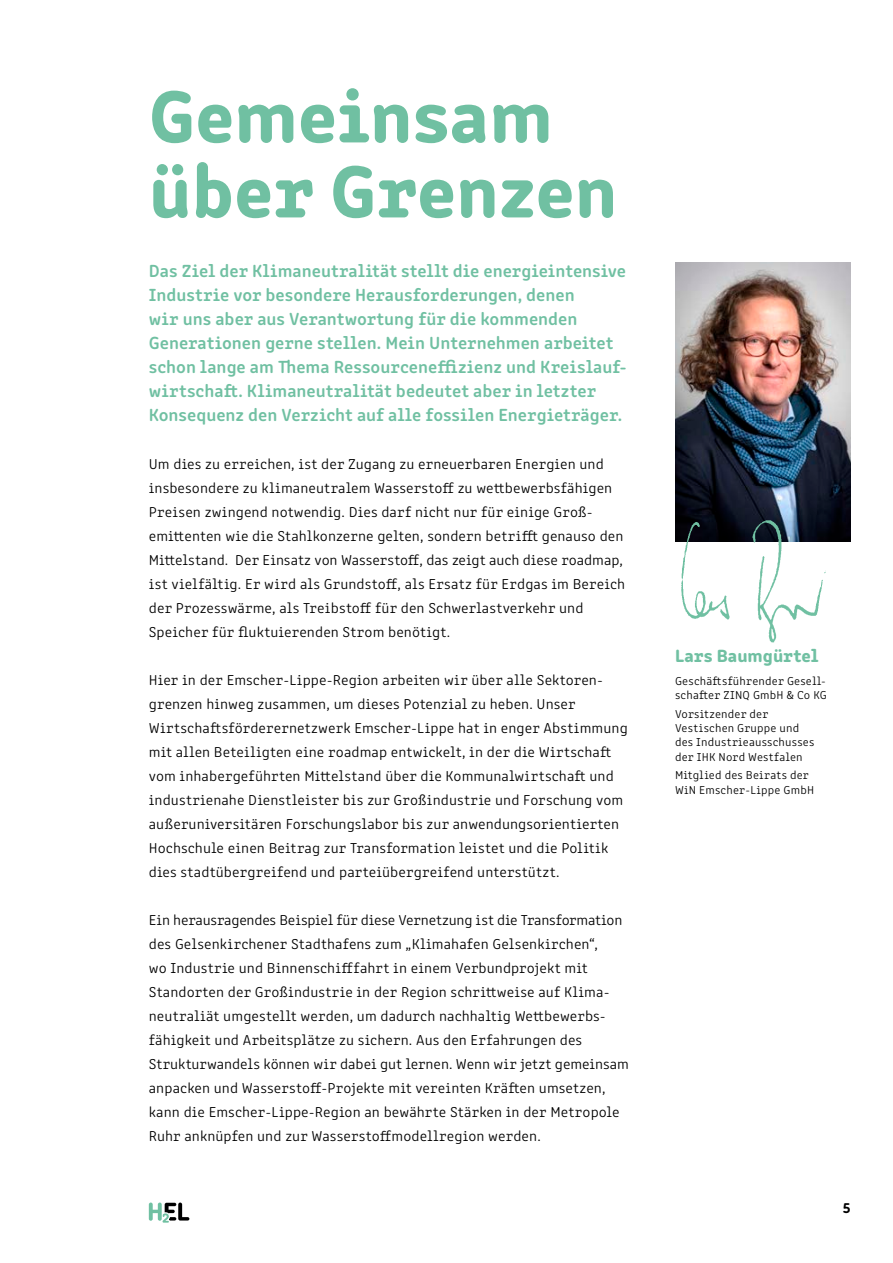
<style>
.page{position:relative;width:893px;height:1263px;background:#fff}
.page>*{position:absolute;margin:0;border:0;box-sizing:border-box;transform-origin:0 0}
.t1{font:75px/75px "Clone Rounded Latn Eb";color:#70c0a2}
.t2{font:600 18px/24px "Clone Rounded Latn";color:#70c0a2}
.t3{font:18px "Clone Rounded Latn Eb";letter-spacing:.005em;color:#70c0a2}
.t4{font:300 15px/24px "Clone Rounded Latn";letter-spacing:.005em;color:#000}
.t5{font:700 15px "Clone Rounded Latn";color:#000}
.t6{font:300 12px/14.4px "Clone Rounded Latn";letter-spacing:.02em;color:#000}
</style>
<div class="page">
<svg style="left:149px;top:1202px;width:40px;height:21px"></svg>
<img style="left:675px;top:263px;width:175px;height:278px">
<img style="left:675px;top:517px;width:152px;height:126px">
<h1 class="t1" style="left:149px;top:72px;width:470px">Gemeinsam über Grenzen</h1>
<p class="t2" style="left:149px;top:257px;width:479px">Das Ziel der Klimaneutralität stellt die energieintensive Industrie vor besondere Herausforderungen, denen<br>wir uns aber aus Verantwortung für die kommenden Generationen gerne stellen. Mein Unternehmen arbeitet schon lange am Thema Ressourceneffizienz und Kreislauf&shy;wirtschaft. Klimaneutralität bedeutet aber in letzter Konsequenz den Verzicht auf alle fossilen Energieträger.</p>
<p class="t4" style="left:149px;top:451px;width:478px">Um dies zu erreichen, ist der Zugang zu erneuerbaren Energien und insbesondere zu klimaneutralem Wasserstoff zu wettbewerbsfähigen Preisen zwingend notwendig. Dies darf nicht nur für einige Groß&shy;emittenten wie die Stahlkonzerne gelten, sondern betrifft genauso den Mittelstand. Der Einsatz von Wasserstoff, das zeigt auch diese roadmap, ist vielfältig. Er wird als Grundstoff, als Ersatz für Erdgas im Bereich der Prozesswärme, als Treibstoff für den Schwerlastverkehr und Speicher für fluktuierenden Strom benötigt.</p>
<p class="t4" style="left:149px;top:667px;width:480px">Hier in der Emscher-Lippe-Region arbeiten wir über alle Sektoren&shy;grenzen hinweg zusammen, um dieses Potenzial zu heben. Unser Wirtschaftsförderernetzwerk Emscher-Lippe hat in enger Abstimmung mit allen Beteiligten eine roadmap entwickelt, in der die Wirtschaft vom inhabergeführten Mittelstand über die Kommunalwirtschaft und industrienahe Dienstleister bis zur Großindustrie und Forschung vom außeruniversitären Forschungslabor bis zur anwendungsorientierten Hochschule einen Beitrag zur Transformation leistet und die Politik dies stadtübergreifend und parteiübergreifend unterstützt.</p>
<p class="t4" style="left:149px;top:907px;width:482px">Ein herausragendes Beispiel für diese Vernetzung ist die Transformation des Gelsenkirchener Stadthafens zum „Klimahafen Gelsenkirchen“,<br>wo Industrie und Binnenschifffahrt in einem Verbundprojekt mit Standorten der Großindustrie in der Region schrittweise auf Klima&shy;neutraliät umgestellt werden, um dadurch nachhaltig Wettbewerbs&shy;fähigkeit und Arbeitsplätze zu sichern. Aus den Erfahrungen des Strukturwandels können wir dabei gut lernen. Wenn wir jetzt gemeinsam anpacken und Wasserstoff-Projekte mit vereinten Kräften umsetzen, kann die Emscher-Lippe-Region an bewährte Stärken in der Metropole Ruhr anknüpfen und zur Wasserstoffmodellregion werden.</p>
<p class="t3" style="left:675px;top:641px;width:145px">Lars Baumgürtel</p>
<p class="t6" style="left:675px;top:672px;width:153px">Geschäftsführender Gesell&shy;schafter ZINQ GmbH &amp; Co KG</p>
<p class="t6" style="left:675px;top:705px;width:141px">Vorsitzender der<br>Vestischen Gruppe und des Industrieausschusses der IHK Nord Westfalen</p>
<p class="t6" style="left:675px;top:767px;width:141px">Mitglied des Beirats der<br>WiN Emscher-Lippe GmbH</p>
<p class="t5" style="left:843px;top:1196px;width:9px">5</p>
</div>
